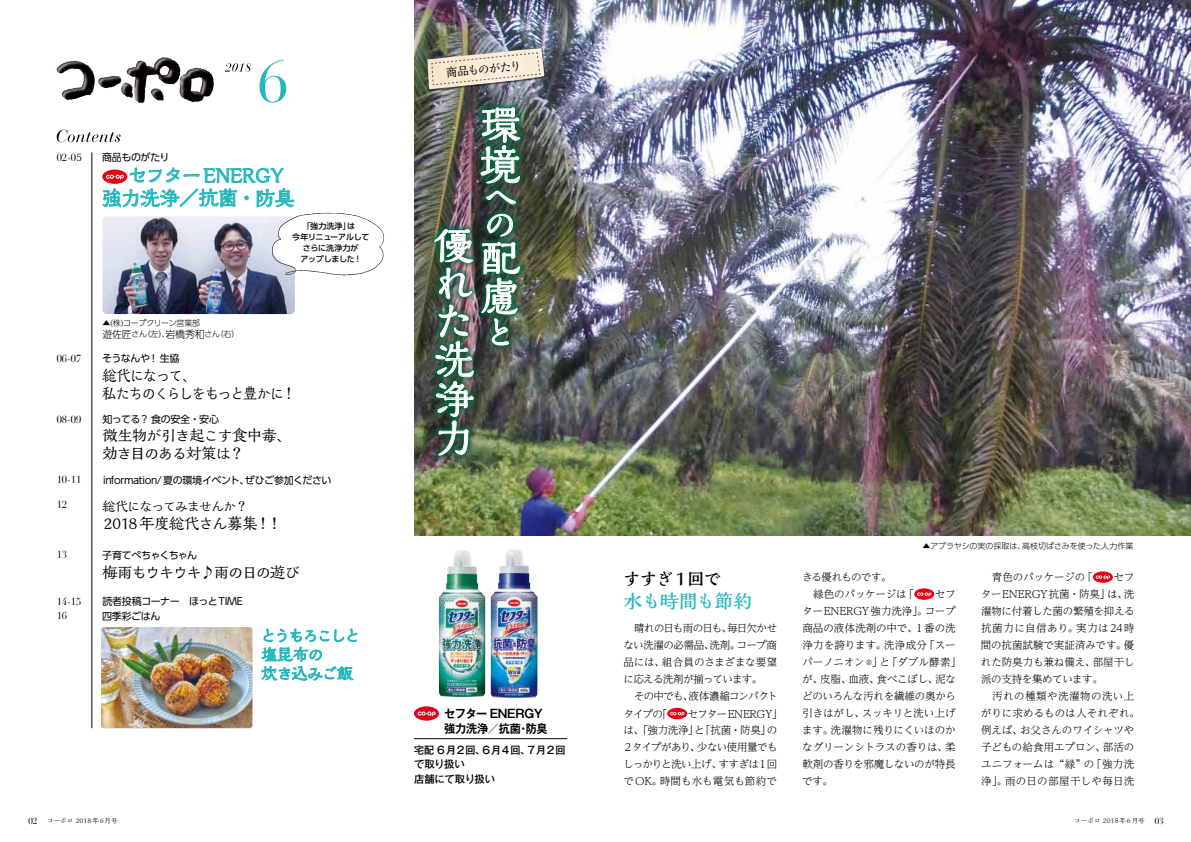
<style>
.page{position:relative;width:1191px;height:842px;background:#fff}
.page>*{position:absolute;margin:0;border:0;box-sizing:border-box;transform-origin:0 0}
.t1{font:500 39.6px/38.6px "Kaimin So Std";color:#fff}
.t2{font:500 33.6px/26.7px "Kaimin So Std";color:#fff}
.t3{font:500 20px/23px "Kaimin Tu Std";letter-spacing:-.025em;color:#26b7bc}
.t4{font:700 19px "Kaimin So Std";letter-spacing:-.045em;color:#26b7bc}
.t5{font:700 17.5px "Kaimin So Std";letter-spacing:-.04em;color:#000}
.t6{font:500 16px/19px "Kaimin Tu Std";letter-spacing:-.065em;color:#26b7bc}
.t7{font:500 15.3px/18px "Kaimin Tu Std";letter-spacing:-.07em;color:#000}
.t8{font:500 15.3px/18px "Kaimin Tu Std";letter-spacing:-.07em;color:#000;scale:.93 1}
.t9{font:500 15.3px "Kaimin Tu Std";letter-spacing:-.035em;color:#000}
.t10{font:500 15.3px "Kaimin Tu Std";letter-spacing:-.1em;color:#000}
.t11{font:500 13px "Kaimin Tu Std";letter-spacing:-.07em;color:#000}
.t12{font:500 12.1px "Kaimin So Std";color:#000}
.t13{font:700 11.7px/14.9px "Gothic MB101 Pro De";letter-spacing:-.02em;color:#000;scale:.95 1}
.t14{font:300 10.5px/17px "UD Reimin Pro";letter-spacing:-.015em;color:#000}
.t15{font:300 10.5px/17.1px "UD Reimin Pro";letter-spacing:-.05em;color:#000}
.t16{font:300 10.5px/16.9px "UD Reimin Pro";letter-spacing:-.04em;color:#000}
.t17{font:500 10.4px/14.5px "Gothic MB101 Pro";letter-spacing:-.015em;color:#000}
.t18{font:10px/14.9px "UD Shin Go Pro";letter-spacing:-.035em;color:#000}
.t19{font:10px/13.5px "Didot";color:#000}
.t20{font:10px "UD Shin Go Pro";letter-spacing:-.065em;color:#000}
.t21{font:300 8px/11px "UD Shin Go Pro";letter-spacing:-.02em;color:#000}
.t22{font:500 8px/11px "UD Shin Go Pro";letter-spacing:-.025em;color:#000;text-align:center}
.t23{font:300 8px "UD Shin Go Pro";color:#000}
.t24{font:6.6px "Kaimin So Std";color:#000}
.s1{font-family:"Koz Min Pro"}
.s2{font-size:10px}
.s3{font-size:7px}
.s4{font-family:"Didot";font-size:8.5px}
</style>
<div class="page">
<img style="left:439px;top:550px;width:46px;height:147px">
<img style="left:490px;top:549px;width:47px;height:149px">
<img style="left:127px;top:57px;width:36px;height:46px">
<svg style="left:57px;top:129px;width:64px;height:13px"></svg>
<img style="left:101px;top:627px;width:151px;height:101px">
<img style="left:102px;top:219px;width:193px;height:95px">
<svg style="left:261px;top:628px;width:96px;height:53px"></svg>
<hr style="left:92px;top:152px;width:1px;height:576px;background:#000">
<svg style="left:225px;top:63px;width:26px;height:9px"></svg>
<img style="left:414px;top:0;width:777px;height:536px">
<div style="left:427px;top:48px;width:119px;height:43px;background:#000;opacity:.5"></div>
<img style="left:427px;top:48px;width:117px;height:41px">
<svg style="left:431px;top:52px;width:109px;height:33px;background:#e0d4c3"></svg>
<hr style="left:414px;top:738px;width:153px;height:1px;background:#000">
<div style="left:428px;top:101px;width:98px;height:361px;background:#006c3e;opacity:.75"></div>
<svg style="left:480px;top:107px;width:40px;height:77px;background:#5d8b77"></svg>
<svg style="left:485px;top:190px;width:31px;height:15px"></svg>
<svg style="left:481px;top:213px;width:39px;height:133px;background:#557a68"></svg>
<img style="left:434px;top:222px;width:40px;height:234px">
<svg style="left:667px;top:708px;width:20px;height:11px"></svg>
<svg style="left:670px;top:712px;width:14px;height:3px"></svg>
<svg style="left:914px;top:588px;width:20px;height:12px"></svg>
<svg style="left:917px;top:592px;width:14px;height:4px"></svg>
<svg style="left:1092px;top:571px;width:20px;height:12px"></svg>
<svg style="left:1095px;top:575px;width:15px;height:4px"></svg>
<svg style="left:259px;top:59px;width:27px;height:44px"></svg>
<svg style="left:414px;top:706px;width:25px;height:15px"></svg>
<svg style="left:417px;top:711px;width:19px;height:5px"></svg>
<svg style="left:103px;top:168px;width:192px;height:102px"></svg>
<img style="left:267px;top:209px;width:118px;height:70px">
<p class="t19" style="left:57px;top:151px;width:27px">02-0<span class="s1">5</span></p>
<p class="t18" style="left:102px;top:150px;width:69px">商品ものがたり</p>
<h3 class="t3" style="left:102px;top:162px;width:194px;text-indent:26px">セフターENERGY強力洗浄／抗菌・防臭</h3>
<p class="t22" style="left:292px;top:220px;width:79px">「強力洗浄」は<br>今年リニューアルしてさらに洗浄力が<br>アップしました！</p>
<p class="t19" style="left:57px;top:352px;width:26px">06-07</p>
<p class="t19" style="left:57px;top:413px;width:26px">08-09</p>
<p class="t19" style="left:57px;top:473px;width:26px">10-11</p>
<p class="t19" style="left:57px;top:498px;width:12px">12</p>
<p class="t19" style="left:57px;top:548px;width:12px">13</p>
<p class="t19" style="left:57px;top:595px;width:26px">14-15<br>16</p>
<p class="t21" style="left:102px;top:317px;width:139px">▲(株)コープクリーン営業部<br><span class="s2">遊佐匠</span>さん（左）、<span class="s2">岩橋秀和</span>さん（右）</p>
<p class="t18" style="left:102px;top:351px;width:79px">そうなんや！生協</p>
<h3 class="t8" style="left:102px;top:365px;width:210px">総代になって、<br>私たちのくらしをもっと豊かに！</h3>
<p class="t18" style="left:102px;top:412px;width:118px">知ってる？食の安全・安心</p>
<h3 class="t7" style="left:102px;top:426px;width:190px">微生物が引き起こす食中毒、効き目のある対策は？</h3>
<p class="t18" style="left:103px;top:473px;width:230px">information/夏の環境イベント、ぜひご参加ください</p>
<p class="t11" style="left:102px;top:497px;width:147px">総代になってみませんか？</p>
<h3 class="t9" style="left:104px;top:513px;width:180px">2018年度総代さん募集！！</h3>
<p class="t20" style="left:102px;top:547px;width:96px">子育てぺちゃくちゃん</p>
<h3 class="t10" style="left:102px;top:561px;width:199px">梅雨もウキウキ♪雨の日の遊び</h3>
<p class="t18" style="left:102px;top:594px;width:142px">読者投稿コーナー　ほっとTIME四季彩ごはん</p>
<h3 class="t6" style="left:260px;top:625px;width:101px">とうもろこしと塩昆布の<br>炊き込みご飯</h3>
<p class="t12" style="left:445px;top:65px;width:78px;rotate:-6deg">商品ものがたり</p>
<h1 class="t1" style="left:480px;top:102px;width:41px;line-height:40.5px">環境</h1>
<h2 class="t2" style="left:483px;top:182px;width:34px">への</h2>
<h1 class="t1" style="left:480px;top:235px;width:41px;line-height:39.6px">配慮</h1>
<h2 class="t2" style="left:483px;top:317px;width:27px">と</h2>
<h1 class="t1" style="left:434px;top:224px;width:40px">優れた洗浄力</h1>
<p class="t13" style="left:444px;top:705px;width:111px">セフター ENERGY強力洗浄／抗菌・防臭</p>
<p class="t17" style="left:414px;top:741px;width:153px">宅配 6月2回、6月4回、7月2回で取り扱い<br>店舗にて取り扱い</p>
<h3 class="t5" style="left:623px;top:567px;width:100px">すすぎ1回で</h3>
<h3 class="t4" style="left:623px;top:587px;width:130px">水も時間も節約</h3>
<p class="t15" style="left:623px;top:619px;width:156px">　晴れの日も雨の日も、毎日欠かせない洗濯の必需品、洗剤。コープ商品には、組合員のさまざまな要望に応える洗剤が揃っています。<br>　その中でも、液体濃縮コンパクトタイプの「</p>
<p class="t16" style="left:623px;top:705px;width:161px;text-indent:65px">セフターENERGY」は、「強力洗浄」と「抗菌・防臭」の<br>2タイプがあり、少ない使用量でもしっかりと洗い上げ、すすぎは１回でOK。時間も水も電気も節約で</p>
<p class="t23" style="left:922px;top:539px;width:212px">▲アブラヤシの実の採取は、高枝切ばさみを使った人力作業</p>
<p class="t14" style="left:802px;top:567px;width:114px;line-height:17.5px">きる優れものです。<br>　緑色のパッケージは「</p>
<p class="t14" style="left:802px;top:585px;width:161px;text-indent:133px">セフターENERGY強力洗浄」。コープ商品の液体洗剤の中で、１番の洗浄力を誇ります。洗浄成分「スーパーノニオン <span class="s3">®</span>」と「ダブル酵素」が、皮脂、血液、食べこぼし、泥などのいろんな汚れを繊維の奥から引きはがし、スッキリと洗い上げます。洗濯物に残りにくいほのかなグリーンシトラスの香りは、柔軟剤の香りを邪魔しないのが特長です。</p>
<p class="t14" style="left:981px;top:568px;width:113px">　青色のパッケージの「</p>
<p class="t14" style="left:980px;top:568px;width:160px;text-indent:133px">セフターENERGY抗菌・防臭」は、洗濯物に付着した菌の繁殖を抑える抗菌力に自信あり。実力は24時間の抗菌試験で実証済みです。優れた防臭力も兼ね備え、部屋干し派の支持を集めています。<br>　汚れの種類や洗濯物の洗い上がりに求めるものは人それぞれ。例えば、お父さんのワイシャツや子どもの給食用エプロン、部活のユニフォームは“緑”の「強力洗浄」。雨の日の部屋干しや毎日洗</p>
<p class="t24" style="left:28px;top:816px;width:91px"><span class="s4">02</span> コーポロ 2018年6月号</p>
<p class="t24" style="left:1074px;top:816px;width:91px">コーポロ 2018年6月号 <span class="s4">03</span></p>
</div>
